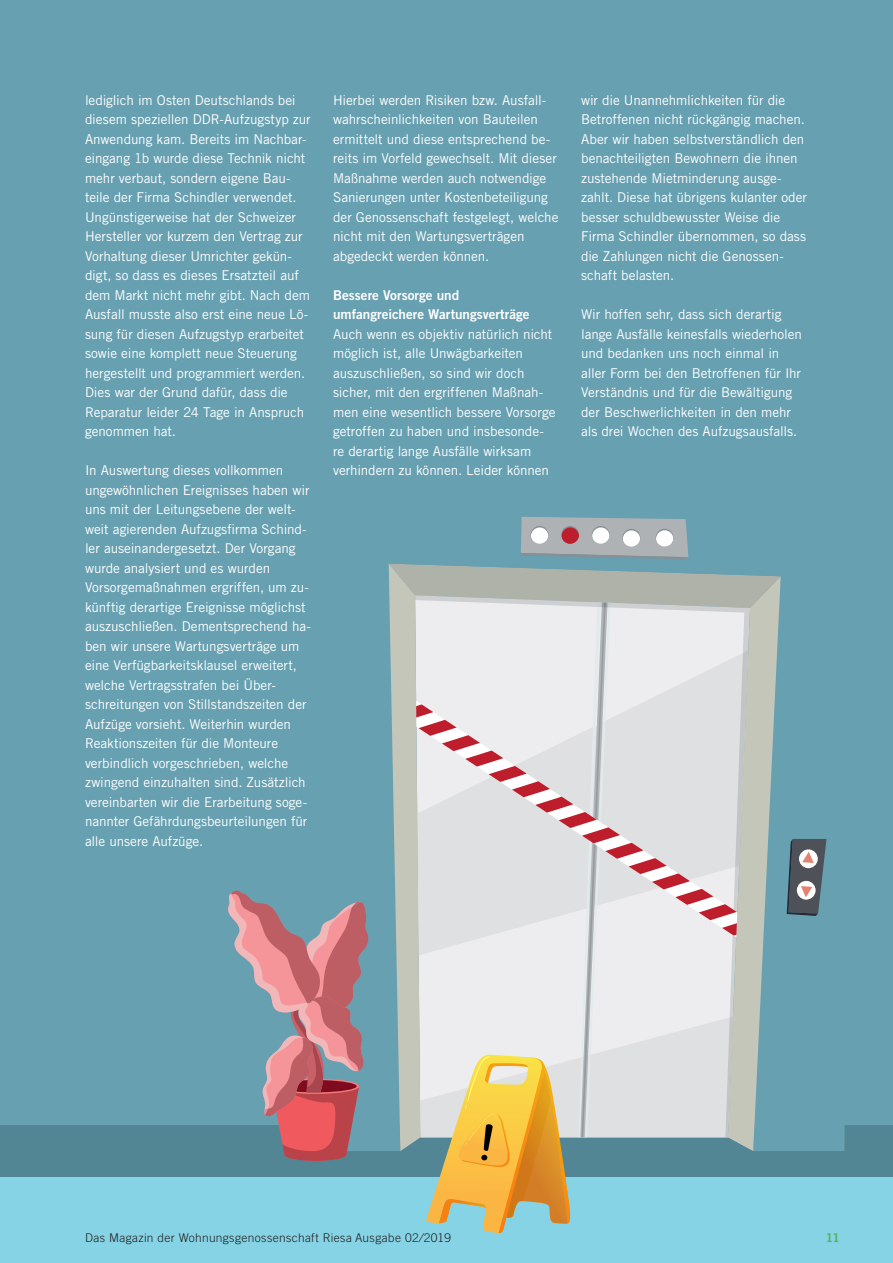
<style>
.page{position:relative;width:893px;height:1263px;background:#67a0b1}
.page>*{position:absolute;margin:0;border:0;box-sizing:border-box;transform-origin:0 0}
.Fließtext{font:13.5px/19.5px "Trade Gothic LT Std";letter-spacing:-.005em;color:#fff}
.Fließtext-2{font:13.5px/19.5px "Trade Gothic LT Std Bd 2";color:#fff}
.t1{font:300 12px "Trade Gothic LT Std";letter-spacing:.025em;color:#231f20}
.t2{font:12px "Trade Gothic LT Std Bd 2";color:#54b35c}
</style>
<div class="page">
<div style="left:0;top:1139px;width:893px;height:124px;background:#86d3e5"></div>
<div style="left:0;top:1125px;width:893px;height:51px;background:#528694"></div>
<svg style="left:369px;top:516px;width:475px;height:635px"></svg>
<svg style="left:787px;top:839px;width:39px;height:77px;background:#6e757c"></svg>
<svg style="left:228px;top:890px;width:141px;height:271px"></svg>
<svg style="left:389px;top:517px;width:392px;height:717px"></svg>
<p class="Fließtext" style="left:85px;top:90px;width:227px">lediglich im Osten Deutschlands bei diesem speziellen DDR-Aufzugstyp zur Anwendung kam. Bereits im Nachbar&shy;eingang 1b wurde diese Technik nicht mehr verbaut, sondern eigene Bau&shy;teile der Firma Schindler verwendet.<br>Ungünstigerweise hat der Schweizer Hersteller vor kurzem den Vertrag zur Vorhaltung dieser Umrichter gekün&shy;digt, so dass es dieses Ersatzteil auf dem Markt nicht mehr gibt. Nach dem Ausfall musste also erst eine neue Lö&shy;sung für diesen Aufzugstyp erarbeitet sowie eine komplett neue Steuerung hergestellt und programmiert werden.<br>Dies war der Grund dafür, dass die Reparatur leider 24 Tage in Anspruch genommen hat.</p>
<p class="Fließtext" style="left:85px;top:460px;width:227px">In Auswertung dieses vollkommen ungewöhnlichen Ereignisses haben wir uns mit der Leitungsebene der welt&shy;weit agierenden Aufzugsfirma Schind&shy;ler auseinandergesetzt. Der Vorgang wurde analysiert und es wurden Vorsorgemaßnahmen ergriffen, um zu&shy;künftig derartige Ereignisse möglichst auszuschließen. Dementsprechend ha&shy;ben wir unsere Wartungsverträge um eine Verfügbarkeitsklausel erweitert, welche Vertragsstrafen bei Über&shy;schreitungen von Stillstandszeiten der Aufzüge vorsieht. Weiterhin wurden Reaktionszeiten für die Monteure verbindlich vorgeschrieben, welche zwingend einzuhalten sind. Zusätzlich vereinbarten wir die Erarbeitung soge&shy;nannter Gefährdungsbeurteilungen für alle unsere Aufzüge.</p>
<p class="Fließtext" style="left:333px;top:90px;width:227px">Hierbei werden Risiken bzw. Ausfall&shy;wahrscheinlichkeiten von Bauteilen ermittelt und diese entsprechend be&shy;reits im Vorfeld gewechselt. Mit dieser Maßnahme werden auch notwendige Sanierungen unter Kostenbeteiligung der Genossenschaft festgelegt, welche nicht mit den Wartungsverträgen abgedeckt werden können.</p>
<p class="Fließtext-2" style="left:333px;top:285px;width:198px">Bessere Vorsorge und umfangreichere Wartungsverträge</p>
<p class="Fließtext" style="left:333px;top:324px;width:224px">Auch wenn es objektiv natürlich nicht möglich ist, alle Unwägbarkeiten auszuschließen, so sind wir doch sicher, mit den ergriffenen Maßnah&shy;men eine wesentlich bessere Vorsorge getroffen zu haben und insbesonde&shy;re derartig lange Ausfälle wirksam verhindern zu können. Leider können</p>
<p class="Fließtext" style="left:581px;top:90px;width:227px">wir die Unannehmlichkeiten für die Betroffenen nicht rückgängig machen.<br>Aber wir haben selbstverständlich den benachteiligten Bewohnern die ihnen zustehende Mietminderung ausge&shy;zahlt. Diese hat übrigens kulanter oder besser schuldbewusster Weise die Firma Schindler übernommen, so dass die Zahlungen nicht die Genossen&shy;schaft belasten.</p>
<p class="Fließtext" style="left:581px;top:304px;width:222px">Wir hoffen sehr, dass sich derartig lange Ausfälle keinesfalls wiederholen und bedanken uns noch einmal in aller Form bei den Betroffenen für Ihr Verständnis und für die Bewältigung der Beschwerlichkeiten in den mehr als drei Wochen des Aufzugsausfalls.</p>
<p class="t1" style="left:85px;top:1230px;width:367px">Das Magazin der Wohnungsgenossenschaft Riesa Ausgabe 02 ⁄2019</p>
<p class="t2" style="left:826px;top:1230px;width:16px">11</p>
</div>
